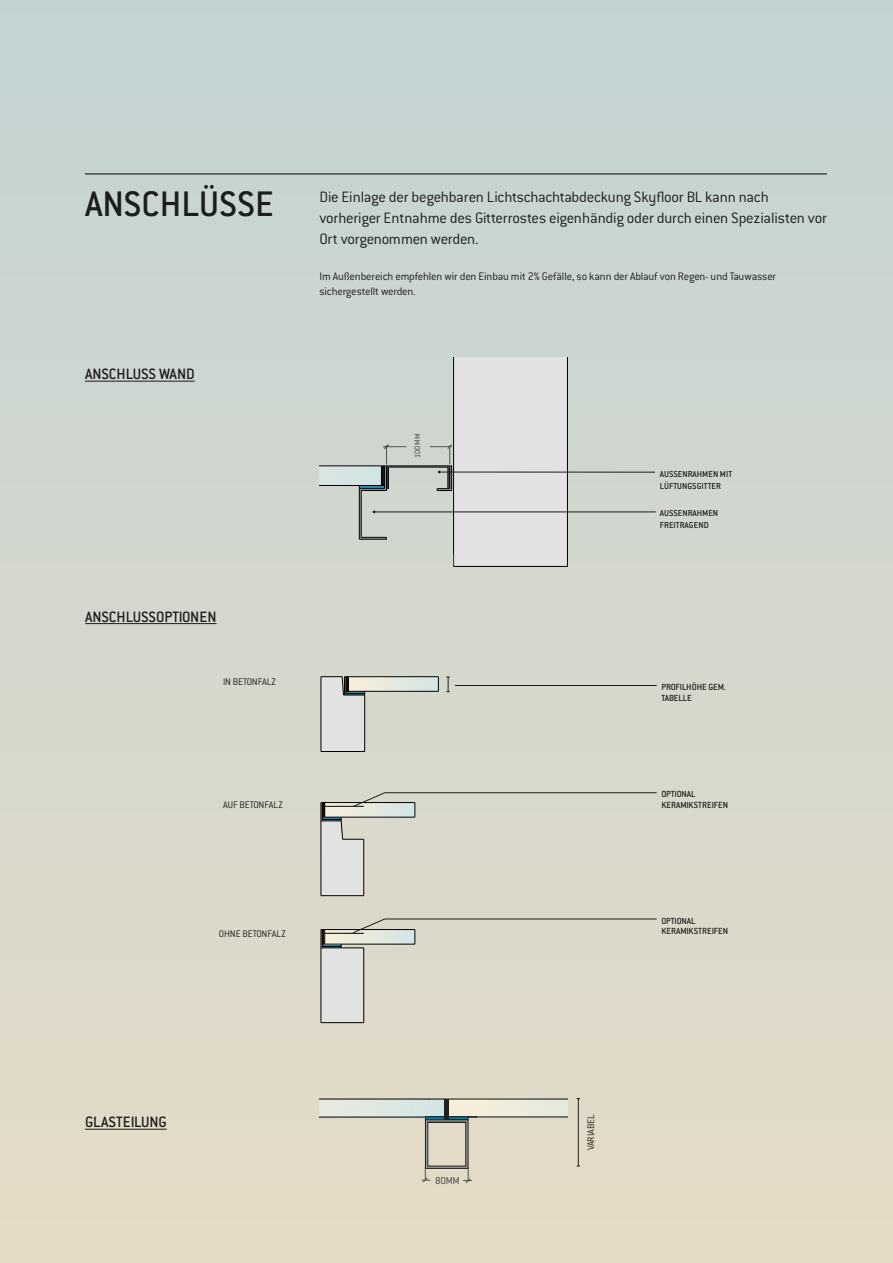
<style>
.page{position:relative;width:893px;height:1263px;background:#fff}
.page>*{position:absolute;margin:0;border:0;box-sizing:border-box;transform-origin:0 0}
.t1{font:500 39px "Conduit ITC Std";color:#1d1d1b}
.t2{font:300 16.5px/21px "Conduit ITC Std";letter-spacing:-.015em;color:#1d1d1b}
.t3{font:500 16.5px "Conduit ITC Std";color:#1d1d1b}
.t4{font:300 12px/15px "Conduit ITC Std";letter-spacing:-.015em;color:#1d1d1b}
.t5{font:11.1px "Conduit ITC Std";color:#515151}
.t6{font:300 10.5px "Conduit ITC Std";color:#1d1d1b}
.t7{font:300 10.5px "Conduit ITC Std";letter-spacing:-.025em;color:#1d1d1b}
.t8{font:500 9.75px/10.5px "Conduit ITC Std";color:#1d1d1b}
.t9{font:500 9.6px/11.4px "Conduit ITC Std";color:#1d1d1b}
.t10{font:8.55px "Conduit ITC Std";color:#515151}
</style>
<div class="page">
<div style="left:0;top:0;width:893px;height:1263px;background:linear-gradient(to bottom,#c2d4d4,#e6dbc6)"></div>
<hr style="left:85px;top:174px;width:742px;height:1px;background:#010101">
<div style="left:319px;top:466px;width:62px;height:19px;background:#d6e5e3"></div>
<div style="left:454px;top:357px;width:113px;height:209px;background:#e3e2e2"></div>
<hr style="left:319px;top:485px;width:40px;height:1px;background:#010101">
<hr style="left:453px;top:357px;width:1px;height:209px;background:#010101">
<hr style="left:454px;top:566px;width:113px;height:1px;background:#010101">
<hr style="left:567px;top:357px;width:1px;height:209px;background:#010101">
<hr style="left:319px;top:466px;width:62px;height:1px;background:#010101">
<hr style="left:440px;top:472px;width:215px;height:1px;background:#1d1d1b">
<hr style="left:375px;top:512px;width:281px;height:1px;background:#1d1d1b">
<svg style="left:359px;top:444px;width:93px;height:96px;background:#bdc3bd"></svg>
<svg style="left:365px;top:677px;width:73px;height:14px"></svg>
<hr style="left:365px;top:691px;width:73px;height:1px;background:#010101">
<svg style="left:438px;top:677px;width:1px;height:14px"></svg>
<hr style="left:348px;top:676px;width:90px;height:1px;background:#010101">
<hr style="left:321px;top:751px;width:44px;height:1px;background:#010101">
<svg style="left:321px;top:676px;width:44px;height:75px;background:#d0cfce"></svg>
<hr style="left:85px;top:381px;width:110px;height:1px;background:#1d1d1b">
<hr style="left:85px;top:623px;width:132px;height:1px;background:#1d1d1b">
<div style="left:449px;top:1099px;width:119px;height:18px;background:#edebdc"></div>
<hr style="left:449px;top:1099px;width:119px;height:1px;background:#010101">
<hr style="left:468px;top:1117px;width:100px;height:1px;background:#010101">
<svg style="left:319px;top:1099px;width:158px;height:84px;background:#d5d2c2"></svg>
<div style="left:444px;top:1099px;width:5px;height:21px;background:#1f2020"></div>
<hr style="left:85px;top:1129px;width:82px;height:1px;background:#1d1d1b">
<hr style="left:578px;top:1098px;width:1px;height:68px;background:#1d1d1b">
<svg style="left:321px;top:792px;width:336px;height:104px;background:#d5d4c7"></svg>
<svg style="left:321px;top:918px;width:336px;height:105px;background:#d8d5c6"></svg>
<svg style="left:446px;top:677px;width:4px;height:15px"></svg>
<hr style="left:455px;top:685px;width:202px;height:1px;background:#1d1d1b">
<h1 class="t1" style="left:85px;top:181px;width:190px">ANSCHLÜSSE</h1>
<p class="t2" style="left:319px;top:186px;width:509px">Die Einlage der begehbaren Lichtschachtabdeckung Skyfloor BL kann nach vorheriger Entnahme des Gitterrostes eigenhändig oder durch einen Spezialisten vor<br>Ort vorgenommen werden.</p>
<p class="t4" style="left:319px;top:269px;width:458px">Im Außenbereich empfehlen wir den Einbau mit 2% Gefälle, so kann der Ablauf von Regen- und Tauwasser sichergestellt werden.</p>
<p class="t3" style="left:85px;top:364px;width:111px">ANSCHLUSS WAND</p>
<p class="t3" style="left:85px;top:607px;width:133px">ANSCHLUSSOPTIONEN</p>
<p class="t7" style="left:223px;top:676px;width:55px">IN BETONFALZ</p>
<p class="t10" style="left:412px;top:458px;width:26px;rotate:-90deg">100 MM</p>
<p class="t9" style="left:660px;top:468px;width:74px">AUSSENRAHMEN MIT<br>LÜFTUNGSGITTER</p>
<p class="t9" style="left:660px;top:507px;width:60px">AUSSENRAHMEN<br>FREITRAGEND</p>
<p class="t8" style="left:661px;top:682px;width:66px">PROFILHÖHE GEM.<br>TABELLE</p>
<p class="t6" style="left:223px;top:798px;width:61px">AUF BETONFALZ</p>
<p class="t8" style="left:661px;top:789px;width:68px">OPTIONAL<br>KERAMIKSTREIFEN</p>
<p class="t9" style="left:659px;top:802px;width:74px">AUSSENRAHMEN MIT</p>
<p class="t6" style="left:219px;top:927px;width:68px">OHNE BETONFALZ</p>
<p class="t3" style="left:85px;top:1112px;width:83px">GLASTEILUNG</p>
<p class="t5" style="left:435px;top:1173px;width:26px">80MM</p>
<p class="t8" style="left:661px;top:915px;width:68px">OPTIONAL<br>KERAMIKSTREIFEN</p>
<p class="t6" style="left:584px;top:1150px;width:38px;rotate:-90deg">VARIABEL</p>
</div>
